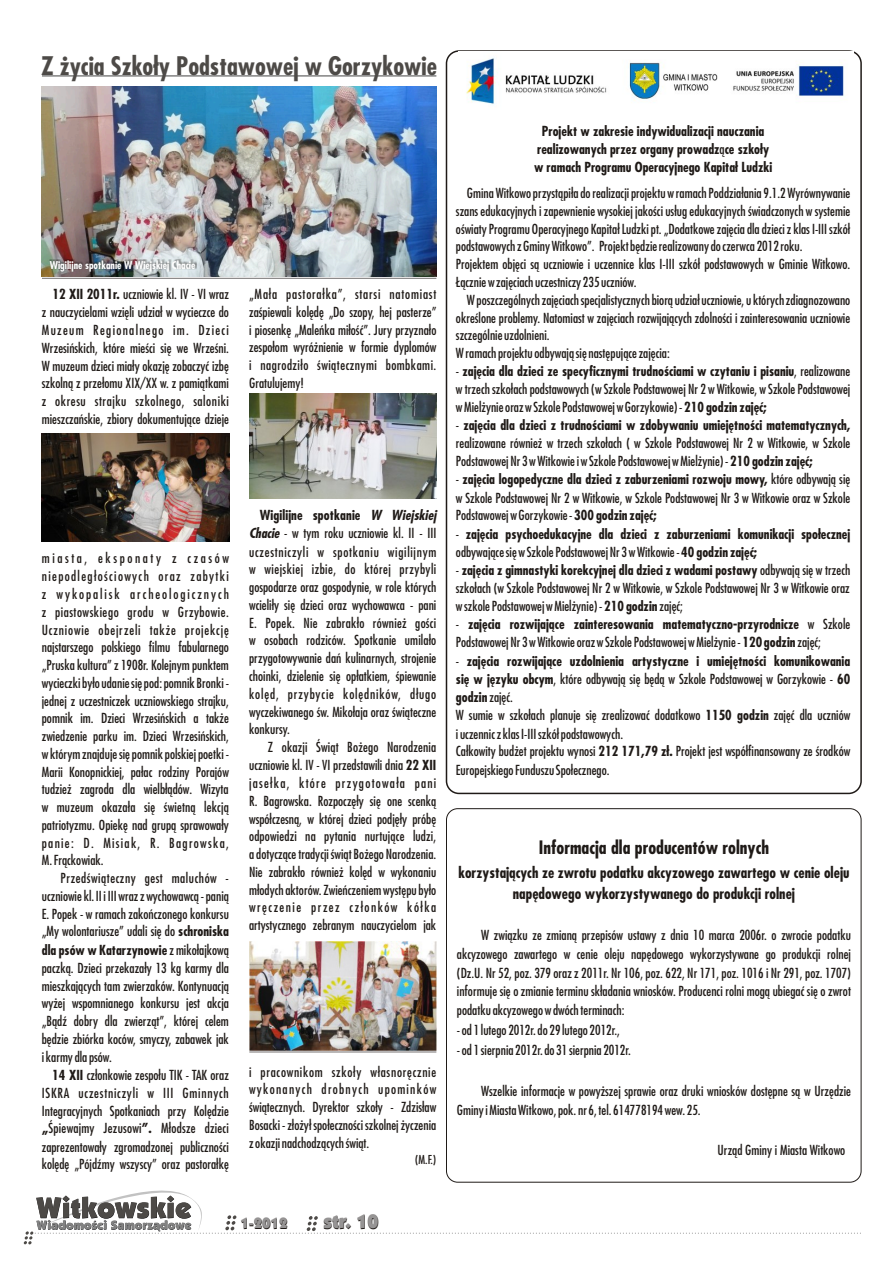
<style>
.page{position:relative;width:893px;height:1263px;background:#fff}
.page>*{position:absolute;margin:0;border:0;box-sizing:border-box;transform-origin:0 0}
.t1{font:700 24.9px "Fujiyama";color:#4d4a47}
.t2{font:900 19.5px "Kabel IT Cby BT";color:#1f1a17}
.t3{font:700 18px "Fujiyama";color:#1f1a17}
.t4{font:700 15px/21px "Fujiyama";color:#1f1a17;text-align:center}
.t5{font:900 15px "Kabel IT Cby BT";color:#1f1a17}
.t6{font:13.5px/17.9px "Fujiyama";color:#1f1a17;text-align:justify}
.t7{font:700 13.5px/18.1px "Fujiyama";color:#1f1a17;text-align:center}
.t8{font:12px "Fujiyama";color:#1f1a17}
.t9{font:700 10.5px "Fujiyama";color:#fff}
.s1{font-weight:700}
.s2{font-weight:700;font-style:italic}
.s3{font-weight:400}
</style>
<div class="page">
<svg style="left:24px;top:1190px;width:837px;height:54px"></svg>
<hr style="left:42px;top:75px;width:394px;height:2px;background:#828282">
<hr style="left:42px;top:278px;width:394px;height:1px;background:#737070">
<img style="left:42px;top:86px;width:394px;height:191px">
<img style="left:249px;top:941px;width:188px;height:110px">
<hr style="left:249px;top:1051px;width:187px;height:1px;background:#737070">
<img style="left:466px;top:57px;width:378px;height:48px">
<img style="left:42px;top:433px;width:187px;height:108px">
<img style="left:249px;top:394px;width:187px;height:104px">
<div style="left:49px;top:259px;width:147px;height:13px;background:#1f1a17;opacity:.49"></div>
<h1 class="t1" style="left:41px;top:56px;width:397px">Z życia Szkoły Podstawowej w Gorzykowie</h1>
<p class="t9" style="left:50px;top:261px;width:147px">Wigilijne spotkanie W Wiejskiej Chacie</p>
<p class="t6" style="left:42px;top:286px;width:189px;text-indent:10px"><span class="s1">12 XII 2011r.</span> uczniowie kl. IV - VI wraz z nauczycielami wzięli udział w wycieczce do Muzeum Regionalnego im. Dzieci Wrzesińskich, które mieści się we Wrześni.<br>W muzeum dzieci miały okazję zobaczyć izbę szkolną z przełomu XIX/XX w. z pamiątkami z okresu strajku szkolnego, saloniki mieszczańskie, zbiory dokumentujące dzieje</p>
<p class="t6" style="left:249px;top:286px;width:189px">„Mała pastorałka”, starsi natomiast zaśpiewali kolędę „Do szopy, hej pasterze” i piosenkę „Maleńka miłość”. Jury przyznało zespołom wyróżnienie w formie dyplomów i nagrodziło świątecznymi bombkami.<br>Gratulujemy!</p>
<p class="t6" style="left:42px;top:551px;width:189px">miasta, eksponaty z czasów niepodległościowych oraz zabytki z wykopalisk archeologicznych z piastowskiego grodu w Grzybowie.<br>Uczniowie obejrzeli także projekcję najstarszego polskiego filmu fabularnego „Pruska kultura” z 1908r. Kolejnym punktem wycieczki było udanie się pod: pomnik Bronki - jednej z uczestniczek uczniowskiego strajku, pomnik im. Dzieci Wrzesińskich a także zwiedzenie parku im. Dzieci Wrzesińskich, w którym znajduje się pomnik polskiej poetki - Marii Konopnickiej, pałac rodziny Porajów tudzież zagroda dla wielbłądów. Wizyta w muzeum okazała się świetną lekcją patriotyzmu. Opiekę nad grupą sprawowały panie: D. Misiak, R. Bagrowska, M.Frąckowiak.</p>
<p class="t6" style="left:42px;top:870px;width:189px;text-indent:19px">Przedświąteczny gest maluchów - uczniowie kl. II i III wraz z wychowawcą - panią E. Popek - w ramach zakończonego konkursu „My wolontariusze” udali się do <span class="s1">schroniska dla psów w Katarzynowie</span> z mikołajkową paczką. Dzieci przekazały 13 kg karmy dla mieszkających tam zwierzaków. Kontynuacją wyżej wspomnianego konkursu jest akcja „Bądź dobry dla zwierząt”, której celem będzie zbiórka koców, smyczy, zabawek jak ikarmy dla psów.</p>
<p class="t6" style="left:42px;top:1067px;width:189px;text-indent:10px"><span class="s1">14 XII</span> członkowie zespołu TIK - TAK oraz ISKRA uczestniczyli w III Gminnych Integracyjnych Spotkaniach przy Kolędzie <span class="s1">„</span>Śpiewajmy Jezusowi<span class="s1">”.</span> Młodsze dzieci zaprezentowały zgromadzonej publiczności kolędę „Pójdźmy wszyscy” oraz pastorałkę</p>
<p class="t6" style="left:249px;top:507px;width:189px;text-indent:11px"><span class="s1">Wigilijne spotkanie</span> <span class="s2">W Wiejskiej Chacie</span> - w tym roku uczniowie kl. II - III uczestniczyli w spotkaniu wigilijnym w wiejskiej izbie, do której przybyli gospodarze oraz gospodynie, w role których wcieliły się dzieci oraz wychowawca - pani E. Popek. Nie zabrakło również gości w osobach rodziców. Spotkanie umilało przygotowywanie dań kulinarnych, strojenie choinki, dzielenie się opłatkiem, śpiewanie kolęd, przybycie kolędników, długo wyczekiwanego św. Mikołaja oraz świąteczne konkursy.</p>
<p class="t6" style="left:249px;top:739px;width:189px;text-indent:19px">Z okazji Świąt Bożego Narodzenia uczniowie kl. IV - VI przedstawili dnia <span class="s1">22 XII </span>jasełka, które przygotowała pani R. Bagrowska. Rozpoczęły się one scenką współczesną, w której dzieci podjęły próbę odpowiedzi na pytania nurtujące ludzi, adotyczące tradycji świąt Bożego Narodzenia.<br>Nie zabrakło również kolęd w wykonaniu młodych aktorów. Zwieńczeniem występu było wręczenie przez członków kółka artystycznego zebranym nauczycielom jak</p>
<p class="t6" style="left:249px;top:1064px;width:189px">i pracownikom szkoły własnoręcznie wykonanych drobnych upominków świątecznych. Dyrektor szkoły - Zdzisław Bosacki - złożył społeczności szkolnej życzenia z okazji nadchodzących świąt.</p>
<p class="t8" style="left:415px;top:1154px;width:23px">(M.F.)</p>
<p class="t5" style="left:241px;top:1218px;width:49px">1-2012</p>
<h2 class="t2" style="left:324px;top:1214px;width:57px">str. 10</h2>
<p class="t7" style="left:534px;top:123px;width:240px">Projekt w zakresie indywidualizacji nauczania realizowanych przez organy prowadz<span class="s3">ą</span>ce szkoły w ramach Programu Operacyjnego Kapitał Ludzki</p>
<p class="t6" style="left:456px;top:185px;width:396px;text-align:left;text-indent:11px">Gmina Witkowo przystąpiła do realizacji projektu w ramach Poddziałania 9.1.2 Wyrównywanie szans edukacyjnych i zapewnienie wysokiej jakości usług edukacyjnych świadczonych w systemie oświaty Programu Operacyjnego Kapitał Ludzki pt. „Dodatkowe zajęcia dla dzieci z klas I-III szkół podstawowych z Gminy Witkowo”. Projekt będzie realizowany do czerwca 2012 roku.<br>Projektem objęci są uczniowie i uczennice klas I-III szkół podstawowych w Gminie Witkowo.<br>Łącznie w zajęciach uczestniczy 235 uczniów.</p>
<p class="t6" style="left:456px;top:292px;width:396px;text-align:left;text-indent:11px">W poszczególnych zajęciach specjalistycznych biorą udział uczniowie, u których zdiagnozowano określone problemy. Natomiast w zajęciach rozwijających zdolności i zainteresowania uczniowie szczególnie uzdolnieni.<br>W ramach projektu odbywają się następujące zajęcia:</p>
<p class="t6" style="left:456px;top:363px;width:396px">- <span class="s1">zajęcia dla dzieci ze specyficznymi trudnościami w czytaniu i pisaniu</span>, realizowane w trzech szkołach podstawowych (w Szkole Podstawowej Nr 2 w Witkowie, w Szkole Podstawowej w Mielżynie oraz w Szkole Podstawowej w Gorzykowie) - <span class="s1">210 godzin zajęć;</span></p>
<p class="t6" style="left:456px;top:417px;width:396px">- <span class="s1">zajęcia dla dzieci z trudnościami w zdobywaniu umiejętności matematycznych, </span>realizowane również w trzech szkołach ( w Szkole Podstawowej Nr 2 w Witkowie, w Szkole Podstawowej Nr 3 w Witkowie i w Szkole Podstawowej w Mielżynie) - <span class="s1">210 godzin zajęć;</span></p>
<p class="t6" style="left:456px;top:471px;width:396px">- <span class="s1">zajęcia logopedyczne dla dzieci z zaburzeniami rozwoju mowy,</span> które odbywają się w Szkole Podstawowej Nr 2 w Witkowie, w Szkole Podstawowej Nr 3 w Witkowie oraz w Szkole Podstawowej w Gorzykowie - <span class="s1">300 godzin zajęć;</span></p>
<p class="t7" style="left:456px;top:526px;width:396px;text-align:left"><span class="s3">-</span> zajęcia psychoedukacyjne dla dzieci z zaburzeniami komunikacji społecznej <span class="s3">odbywające się w Szkole Podstawowej Nr 3 w Witkowie -</span> 40 godzin zajęć;</p>
<p class="t6" style="left:456px;top:562px;width:396px">- <span class="s1">zajęcia z gimnastyki korekcyjnej dla dzieci z wadami postawy</span> odbywają się w trzech szkołach (w Szkole Podstawowej Nr 2 w Witkowie, w Szkole Podstawowej Nr 3 w Witkowie oraz w szkole Podstawowej w Mielżynie) - <span class="s1">210 godzin</span> zajęć;</p>
<p class="t6" style="left:456px;top:616px;width:396px;line-height:18.3px">- <span class="s1">zajęcia rozwijające zainteresowania matematyczno-przyrodnicze</span> w Szkole<br>Podstawowej Nr 3 w Witkowie oraz w Szkole Podstawowej w Mielżynie - <span class="s1">120 godzin</span> zajęć;</p>
<p class="t6" style="left:456px;top:653px;width:396px;text-align:left">- <span class="s1">zajęcia rozwijające uzdolnienia artystyczne i umiejętności komunikowania się w języku obcym</span>, które odbywają się będą w Szkole Podstawowej w Gorzykowie - <span class="s1">60 godzin</span> zajęć.<br>W sumie w szkołach planuje się zrealizować dodatkowo <span class="s1">1150 godzin</span> zajęć dla uczniów iuczennic z klas I-III szkół podstawowych.<br>Całkowity budżet projektu wynosi <span class="s1">212 171,79 zł.</span> Projekt jest współfinansowany ze środków Europejskiego Funduszu Społecznego.</p>
<h3 class="t3" style="left:539px;top:840px;width:231px">Informacja dla producentów rolnych</h3>
<p class="t4" style="left:458px;top:863px;width:393px">korzystających ze zwrotu podatku akcyzowego zawartego w cenie oleju napędowego wykorzystywanego do produkcji rolnej</p>
<p class="t6" style="left:457px;top:927px;width:395px;line-height:18.6px;text-indent:24px">W związku ze zmianą przepisów ustawy z dnia 10 marca 2006r. o zwrocie podatku akcyzowego zawartego w cenie oleju napędowego wykorzystywane go produkcji rolnej (Dz.U. Nr 52, poz. 379 oraz z 2011r. Nr 106, poz. 622, Nr 171, poz. 1016 i Nr 291, poz. 1707) informuje się o zmianie terminu składania wniosków. Producenci rolni mogą ubiegać się o zwrot podatku akcyzowego w dwóch terminach:</p>
<p class="t6" style="left:457px;top:1022px;width:164px">- od 1 lutego 2012r. do 29 lutego 2012r.,</p>
<p class="t6" style="left:457px;top:1042px;width:175px">- od 1 sierpnia 2012r. do 31 sierpnia 2012r.</p>
<p class="t6" style="left:457px;top:1083px;width:395px;line-height:18.6px;text-indent:24px">Wszelkie informacje w powyższej sprawie oraz druki wniosków dostępne są w Urzędzie<br>Gminy i Miasta Witkowo, pok. nr 6, tel. 614778194 wew. 25.</p>
<p class="t6" style="left:717px;top:1142px;width:129px">Urząd Gminy i Miasta Witkowo</p>
</div>
